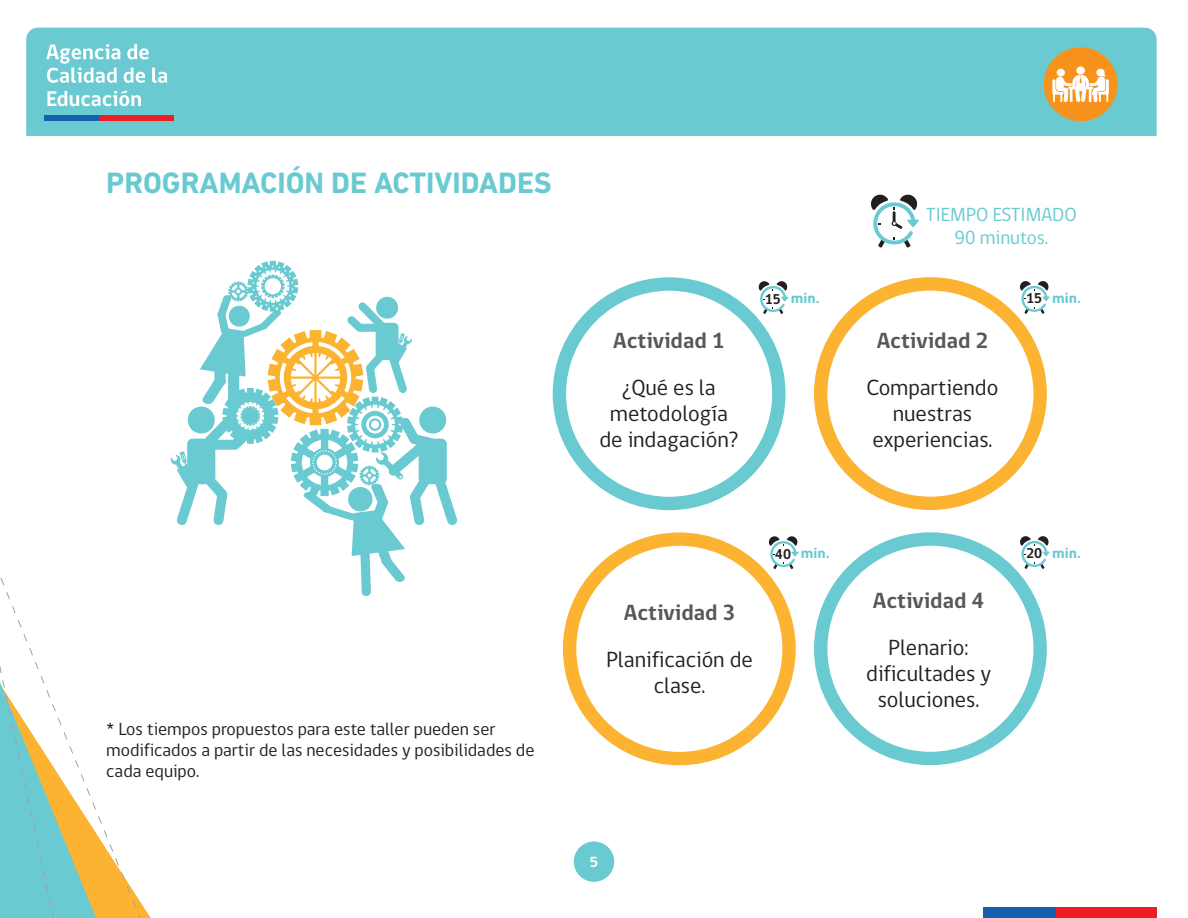
<style>
.page{position:relative;width:1188px;height:918px;background:#fff}
.page>*{position:absolute;margin:0;border:0;box-sizing:border-box;transform-origin:0 0}
.t1{font:700 30px "DIN Next LT Pro";color:#69cad1}
.t2{font:22.5px/25.8px "gob CL";color:#231f20;text-align:center}
.t3{font:700 22.5px "gob CL";color:#57585a}
.t4{font:19.5px/22.5px "gob CL";color:#69cad1;text-align:center}
.t5{font:18px/20.7px "gob CL";color:#231f20}
.t6{font:700 15px "DIN Next LT Pro";color:#69cad1}
.t7{font:700 15px "gob CL";color:#fff}
.s1{font-family:"gob CL";font-size:14.55px;color:#231f20}
</style>
<div class="page">
<div style="left:574px;top:841px;width:40px;height:41px;background:#69cad1;border-radius:50%"></div>
<div style="left:26px;top:28px;width:1131px;height:108px;background:#69cad1"></div>
<div style="left:983px;top:908px;width:73px;height:10px;background:#1360ad"></div>
<div style="left:1056px;top:908px;width:101px;height:10px;background:#ee1d23"></div>
<svg style="left:64px;top:732px;width:87px;height:186px"></svg>
<svg style="left:0;top:578px;width:64px;height:340px"></svg>
<svg style="left:46px;top:44px;width:121px;height:39px"></svg>
<svg style="left:47px;top:90px;width:94px;height:16px"></svg>
<div style="left:44px;top:116px;width:55px;height:5px;background:#1360ad"></div>
<div style="left:99px;top:116px;width:75px;height:5px;background:#ee1d23"></div>
<svg style="left:1044px;top:47px;width:74px;height:74px"></svg>
<div style="left:814px;top:532px;width:233px;height:233px;background:#69cad1;border-radius:50%"></div>
<div style="left:827px;top:546px;width:206px;height:206px;background:#fff;border-radius:50%"></div>
<svg style="left:1020px;top:536px;width:30px;height:33px"></svg>
<div style="left:563px;top:532px;width:233px;height:233px;background:#fcb331;border-radius:50%"></div>
<div style="left:576px;top:546px;width:206px;height:206px;background:#fff;border-radius:50%"></div>
<svg style="left:768px;top:536px;width:31px;height:33px"></svg>
<div style="left:553px;top:277px;width:233px;height:233px;background:#69cad1;border-radius:50%"></div>
<div style="left:566px;top:291px;width:206px;height:206px;background:#fff;border-radius:50%"></div>
<svg style="left:758px;top:281px;width:30px;height:33px"></svg>
<div style="left:814px;top:277px;width:233px;height:233px;background:#fcb331;border-radius:50%"></div>
<div style="left:827px;top:291px;width:206px;height:206px;background:#fff;border-radius:50%"></div>
<svg style="left:1020px;top:281px;width:30px;height:33px"></svg>
<svg style="left:871px;top:195px;width:48px;height:53px"></svg>
<svg style="left:171px;top:261px;width:286px;height:335px"></svg>
<h1 class="t1" style="left:106px;top:165px;width:37px">PROGRAMACI</h1>
<h1 class="t1" style="left:286px;top:165px;width:106px">ÓNDE ACTIVIDADES</h1>
<p class="t5" style="left:106px;top:719px;width:430px">* Los tiempos propuestos para este taller pueden ser modificados a partir de las necesidades y posibilidades de cada equipo.</p>
<p class="t3" style="left:613px;top:325px;width:113px">Actividad 1</p>
<p class="t2" style="left:600px;top:375px;width:140px">¿Qué es la metodología de indagación?</p>
<p class="t4" style="left:926px;top:204px;width:152px">TIEMPO ESTIMADO<br>90 minutos.</p>
<p class="t6" style="left:765px;top:289px;width:56px"><span class="s1">15</span> MIN.</p>
<p class="t6" style="left:1026px;top:289px;width:56px"><span class="s1">15</span> MIN.</p>
<p class="t3" style="left:877px;top:325px;width:113px">Actividad 2</p>
<p class="t2" style="left:867px;top:375px;width:133px">Compartiendo nuestras experiencias.</p>
<p class="t3" style="left:624px;top:597px;width:113px">Actividad 3</p>
<p class="t2" style="left:606px;top:647px;width:148px">Planificación de clase.</p>
<p class="t6" style="left:775px;top:544px;width:56px"><span class="s1">40</span> MIN.</p>
<p class="t6" style="left:1026px;top:544px;width:56px"><span class="s1">20</span> MIN.</p>
<p class="t3" style="left:873px;top:585px;width:113px">Actividad 4</p>
<p class="t2" style="left:866px;top:635px;width:126px">Plenario: dificultades y soluciones.</p>
<p class="t7" style="left:590px;top:852px;width:10px">5</p>
</div>
